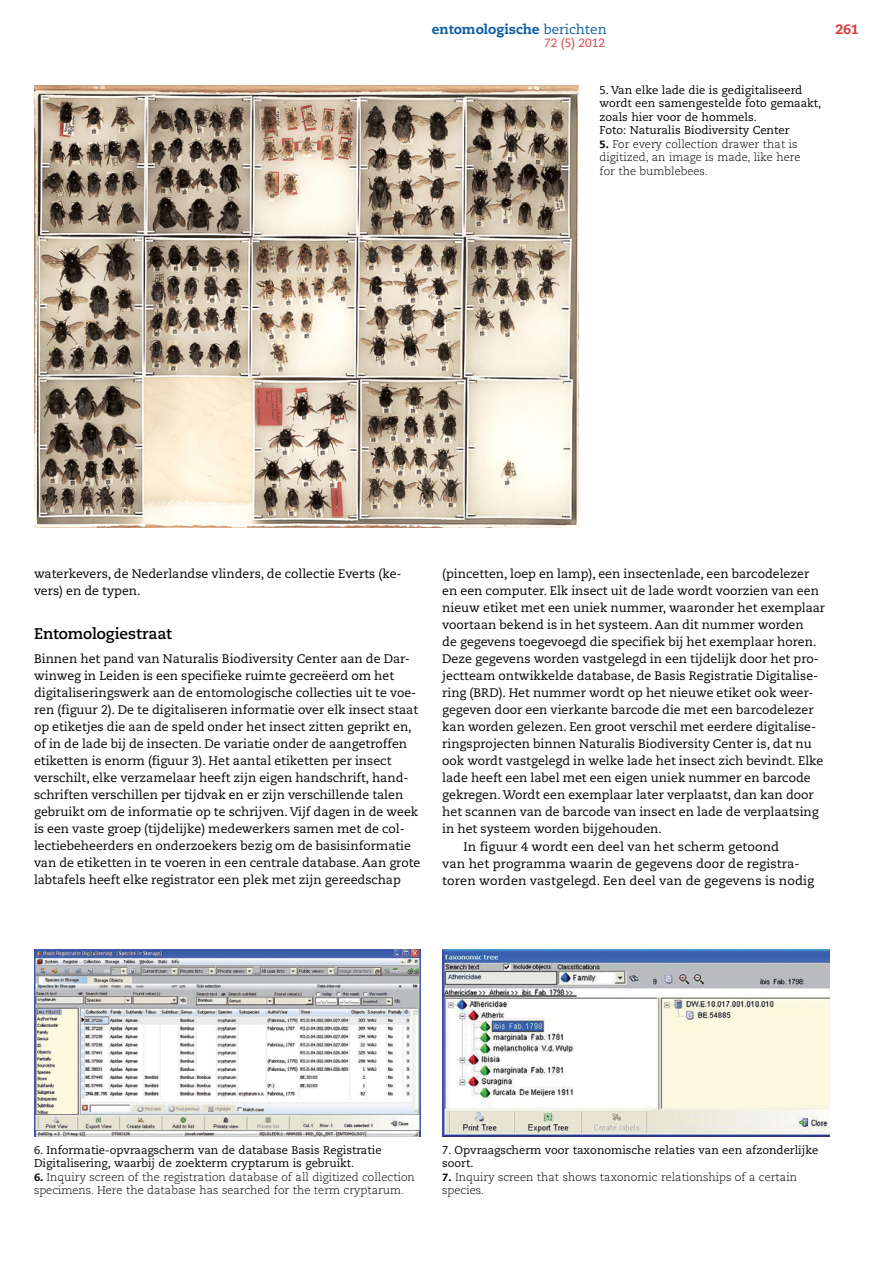
<style>
.page{position:relative;width:893px;height:1263px;background:#fff}
.page>*{position:absolute;margin:0;border:0;box-sizing:border-box;transform-origin:0 0}
.t1{font:700 15.3px "Caecilia LT Std";letter-spacing:-.005em;color:#000}
.t2{font:800 13.5px "Caecilia LT Std";color:#115fa4}
.t3{font:800 13.5px "Caecilia LT Std";color:#d93a37}
.t4{font:12.3px/17px "Caecilia LT Std";color:#000}
.t5{font:12px "Caecilia LT Std";color:#d93a37}
.t6{font:11.25px/13.5px "Caecilia LT Std";color:#000}
.t7{font:300 11.25px/13.5px "Caecilia LT Std";color:#000}
.s1{font-weight:400}
.s2{font-weight:800;font-size:10.5px}
</style>
<div class="page">
<img style="left:34px;top:85px;width:544px;height:442px">
<img style="left:34px;top:949px;width:387px;height:187px">
<img style="left:442px;top:949px;width:387px;height:187px">
<p class="t2" style="left:432px;top:21px;width:177px">entomologische <span class="s1">berichten</span></p>
<p class="t3" style="left:835px;top:21px;width:25px">261</p>
<p class="t5" style="left:544px;top:36px;width:62px">72 (5) 2012</p>
<p class="t6" style="left:600px;top:83px;width:223px">5. Van elke lade die is gedigitaliseerd wordt een samengestelde foto gemaakt, zoals hier voor de hommels.<br>Foto: Naturalis Biodiversity Center</p>
<p class="t7" style="left:600px;top:137px;width:202px"><span class="s2">5.</span> For every collection drawer that is digitized, an image is made, like here for the bumblebees.</p>
<p class="t4" style="left:34px;top:566px;width:369px">waterkevers, de Nederlandse vlinders, de collectie Everts (ke&shy;vers) en de typen.</p>
<p class="t1" style="left:34px;top:624px;width:139px">Entomologiestraat</p>
<p class="t4" style="left:34px;top:651px;width:388px">Binnen het pand van Naturalis Biodiversity Center aan de Dar&shy;winweg in Leiden is een specifieke ruimte gecreëerd om het digitaliseringswerk aan de entomologische collecties uit te voe&shy;ren (figuur 2). De te digitaliseren informatie over elk insect staat op etiketjes die aan de speld onder het insect zitten geprikt en, of in de lade bij de insecten. De variatie onder de aangetroffen etiketten is enorm (figuur 3). Het aantal etiketten per insect verschilt, elke verzamelaar heeft zijn eigen handschrift, hand&shy;schriften verschillen per tijdvak en er zijn verschillende talen gebruikt om de informatie op te schrijven. Vijf dagen in de week is een vaste groep (tijdelijke) medewerkers samen met de col&shy;lectiebeheerders en onderzoekers bezig om de basisinformatie van de etiketten in te voeren in een centrale database. Aan grote labtafels heeft elke registrator een plek met zijn gereedschap</p>
<p class="t4" style="left:442px;top:566px;width:368px">(pincetten, loep en lamp), een insectenlade, een barcodelezer</p>
<p class="t4" style="left:442px;top:583px;width:378px">en een computer. Elk insect uit de lade wordt voorzien van een</p>
<p class="t4" style="left:442px;top:600px;width:384px">nieuw etiket met een uniek nummer, waaronder het exemplaar</p>
<p class="t4" style="left:442px;top:617px;width:363px">voortaan bekend is in het systeem. Aan dit nummer worden</p>
<p class="t4" style="left:442px;top:634px;width:376px">de gegevens toegevoegd die specifiek bij het exemplaar horen.</p>
<p class="t4" style="left:442px;top:651px;width:378px">Deze gegevens worden vastgelegd in een tijdelijk door het pro-</p>
<p class="t4" style="left:442px;top:668px;width:378px">jectteam ontwikkelde database, de Basis Registratie Digitalise-</p>
<p class="t4" style="left:442px;top:685px;width:373px">ring (BRD). Het nummer wordt op het nieuwe etiket ook weer-</p>
<p class="t4" style="left:442px;top:702px;width:373px">gegeven door een vierkante barcode die met een barcodelezer</p>
<p class="t4" style="left:442px;top:719px;width:375px">kan worden gelezen. Een groot verschil met eerdere digitalise-</p>
<p class="t4" style="left:442px;top:736px;width:371px">ringsprojecten binnen Naturalis Biodiversity Center is, dat nu</p>
<p class="t4" style="left:442px;top:753px;width:383px">ook wordt vastgelegd in welke lade het insect zich bevindt. Elke</p>
<p class="t4" style="left:442px;top:770px;width:370px">lade heeft een label met een eigen uniek nummer en barcode</p>
<p class="t4" style="left:442px;top:787px;width:373px">gekregen. Wordt een exemplaar later verplaatst, dan kan door</p>
<p class="t4" style="left:442px;top:804px;width:378px">het scannen van de barcode van insect en lade de verplaatsing</p>
<p class="t4" style="left:442px;top:821px;width:221px">in het systeem worden bijgehouden.</p>
<p class="t4" style="left:463px;top:838px;width:317px">In figuur 4 wordt een deel van het scherm getoond</p>
<p class="t4" style="left:442px;top:855px;width:359px">van het programma waarin de gegevens door de registra-</p>
<p class="t4" style="left:442px;top:872px;width:373px">toren worden vastgelegd. Een deel van de gegevens is nodig</p>
<p class="t6" style="left:34px;top:1143px;width:349px">6. Informatie-opvraagscherm van de database Basis Registratie<br>Digitalisering, waarbij de zoekterm cryptarum is gebruikt.</p>
<p class="t7" style="left:34px;top:1170px;width:382px"><span class="s2">6.</span> Inquiry screen of the registration database of all digitized collection specimens. Here the database has searched for the term cryptarum.</p>
<p class="t6" style="left:442px;top:1143px;width:377px">7. Opvraagscherm voor taxonomische relaties van een afzonderlijke soort.</p>
<p class="t7" style="left:442px;top:1170px;width:356px"><span class="s2">7.</span> Inquiry screen that shows taxonomic relationships of a certain species.</p>
</div>
